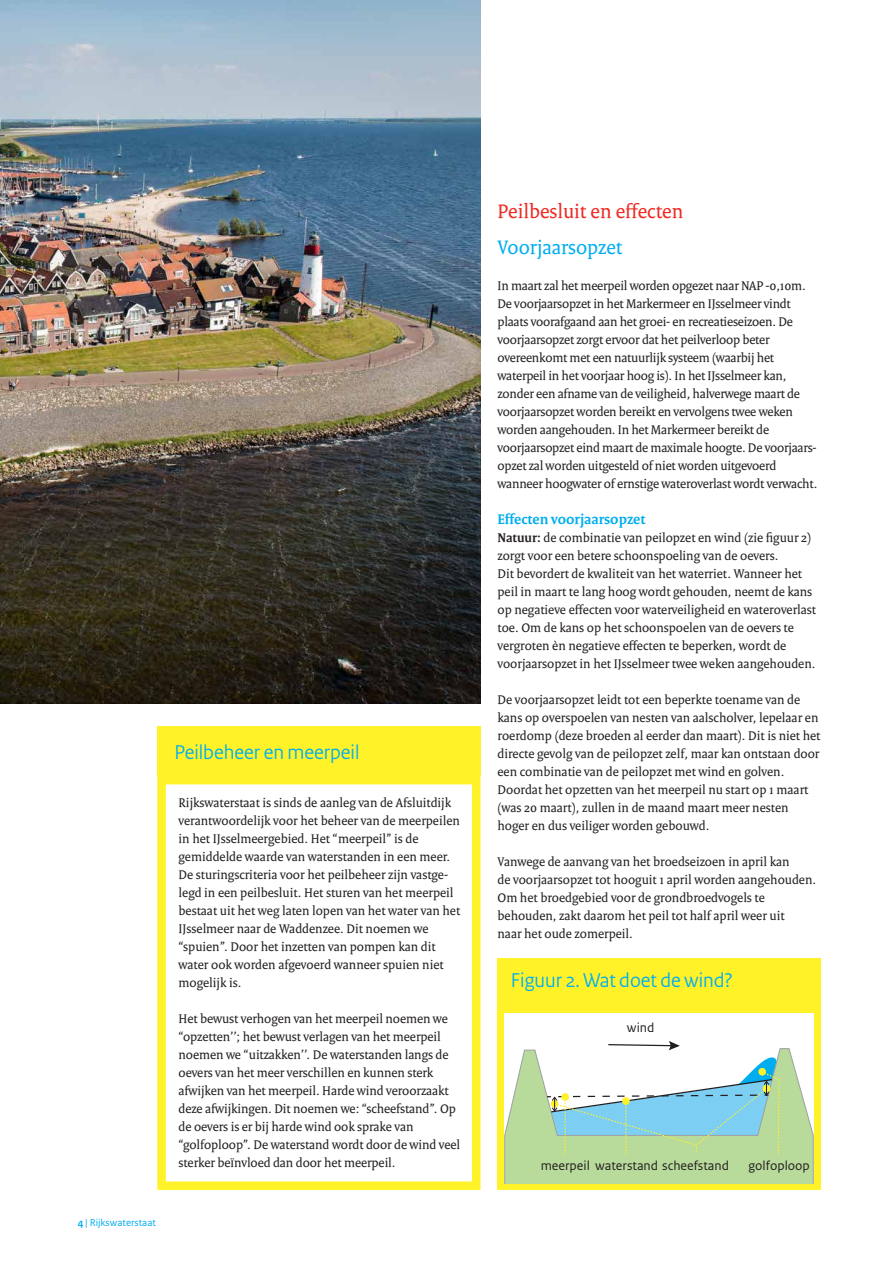
<style>
.page{position:relative;width:893px;height:1263px;background:#fff}
.page>*{position:absolute;margin:0;border:0;box-sizing:border-box;transform-origin:0 0}
._20_RO_Kader_Kop_Cya{font:21px "Rijksoverheid Sans Heading";color:#00aeef}
._04_RO_Paragraafkop{font:21px "Rijksoverheid Serif";color:#ee2a23}
._04_RO_Paragraafkop-2{font:21px "Rijksoverheid Serif";color:#00aeef}
._05_RO_Alineakop{font:700 15px "Rijksoverheid Serif";color:#00aeef}
.t1{font:13.65px "Rijksoverheid Sans Text";color:#231f20}
._10_RO_Broodtekst{font:13.5px/18px "Rijksoverheid Serif";color:#231f20}
._24_RO_Kader_Broodte{font:13.5px/18px "Rijksoverheid Serif";color:#231f20}
.t2{font:10.5px "Rijksoverheid Sans Text";color:#00aeef}
.s1{font-weight:700}
</style>
<div class="page">
<div style="left:157px;top:726px;width:323px;height:50px;background:#fff229"></div>
<svg style="left:157px;top:772px;width:324px;height:418px"></svg>
<div style="left:497px;top:958px;width:324px;height:50px;background:#fff229"></div>
<div style="left:497px;top:1004px;width:324px;height:186px;background:#fff229"></div>
<div style="left:505px;top:1014px;width:308px;height:169px;background:#fff"></div>
<svg style="left:504px;top:1041px;width:310px;height:142px"></svg>
<img style="left:0;top:0;width:480px;height:704px">
<p class="t2" style="left:78px;top:1216px;width:80px"><span class="s1">4</span> | Rijkswaterstaat</p>
<p class="_20_RO_Kader_Kop_Cya" style="left:174px;top:740px;width:187px">Peilbeheer en meerpeil</p>
<p class="_24_RO_Kader_Broodte" style="left:179px;top:794px;width:283px">Rijkswaterstaat is sinds de aanleg van de Afsluitdijk verantwoordelijk voor het beheer van de meerpeilen in het IJsselmeergebied. Het “meerpeil” is de gemiddelde waarde van waterstanden in een meer.<br>De sturingscriteria voor het peilbeheer zijn vastge&shy;legd in een peilbesluit. Het sturen van het meerpeil bestaat uit het weg laten lopen van het water van het IJsselmeer naar de Waddenzee. Dit noemen we “spuien”. Door het inzetten van pompen kan dit water ook worden afgevoerd wanneer spuien niet mogelijk is.</p>
<p class="_24_RO_Kader_Broodte" style="left:179px;top:1010px;width:283px">Het bewust verhogen van het meerpeil noemen we “opzetten’’; het bewust verlagen van het meerpeil noemen we “uitzakken’’. De waterstanden langs de oevers van het meer verschillen en kunnen sterk afwijken van het meerpeil. Harde wind veroorzaakt deze afwijkingen. Dit noemen we: “scheefstand”. Op de oevers is er bij harde wind ook sprake van “golfoploop”. De waterstand wordt door de wind veel sterker beÏnvloed dan door het meerpeil.</p>
<p class="_04_RO_Paragraafkop" style="left:497px;top:199px;width:187px">Peilbesluit en effecten</p>
<p class="_04_RO_Paragraafkop-2" style="left:497px;top:235px;width:126px">Voorjaarsopzet</p>
<p class="_10_RO_Broodtekst" style="left:497px;top:276px;width:321px">In maart zal het meerpeil worden opgezet naar NAP -0,10m.<br>De voorjaarsopzet in het Markermeer en IJsselmeer vindt plaats voorafgaand aan het groei- en recreatieseizoen. De voorjaarsopzet zorgt ervoor dat het peilverloop beter overeenkomt met een natuurlijk systeem (waarbij het waterpeil in het voorjaar hoog is). In het IJsselmeer kan, zonder een afname van de veiligheid, halverwege maart de voorjaarsopzet worden bereikt en vervolgens twee weken worden aangehouden. In het Markermeer bereikt de voorjaarsopzet eind maart de maximale hoogte. De voorjaars&shy;opzet zal worden uitgesteld of niet worden uitgevoerd wanneer hoogwater of ernstige wateroverlast wordt verwacht.</p>
<p class="_05_RO_Alineakop" style="left:497px;top:510px;width:149px">Effecten voorjaarsopzet</p>
<p class="_10_RO_Broodtekst" style="left:497px;top:528px;width:320px"><span class="s1">Natuur:</span> de combinatie van peilopzet en wind (zie figuur 2) zorgt voor een betere schoonspoeling van de oevers.<br>Dit bevordert de kwaliteit van het waterriet. Wanneer het peil in maart te lang hoog wordt gehouden, neemt de kans op negatieve effecten voor waterveiligheid en wateroverlast toe. Om de kans op het schoonspoelen van de oevers te vergroten èn negatieve effecten te beperken, wordt de voorjaarsopzet in het IJsselmeer twee weken aangehouden.</p>
<p class="_10_RO_Broodtekst" style="left:497px;top:690px;width:324px">De voorjaarsopzet leidt tot een beperkte toename van de kans op overspoelen van nesten van aalscholver, lepelaar en roerdomp (deze broeden al eerder dan maart). Dit is niet het directe gevolg van de peilopzet zelf, maar kan ontstaan door een combinatie van de peilopzet met wind en golven.</p>
<p class="_10_RO_Broodtekst" style="left:497px;top:780px;width:312px">Doordat het opzetten van het meerpeil nu start op 1 maart (was 20 maart), zullen in de maand maart meer nesten hoger en dus veiliger worden gebouwd.</p>
<p class="_10_RO_Broodtekst" style="left:497px;top:852px;width:320px">Vanwege de aanvang van het broedseizoen in april kan<br>de voorjaarsopzet tot hooguit 1 april worden aangehouden.<br>Om het broedgebied voor de grondbroedvogels te behouden, zakt daarom het peil tot half april weer uit<br>naar het oude zomerpeil.</p>
<p class="_20_RO_Kader_Kop_Cya" style="left:511px;top:968px;width:223px">Figuur 2. Wat doet de wind?</p>
<p class="t1" style="left:627px;top:1020px;width:29px">wind</p>
<p class="t1" style="left:541px;top:1158px;width:190px">meerpeil waterstand scheefstand</p>
<p class="t1" style="left:748px;top:1158px;width:63px">golfoploop</p>
</div>
